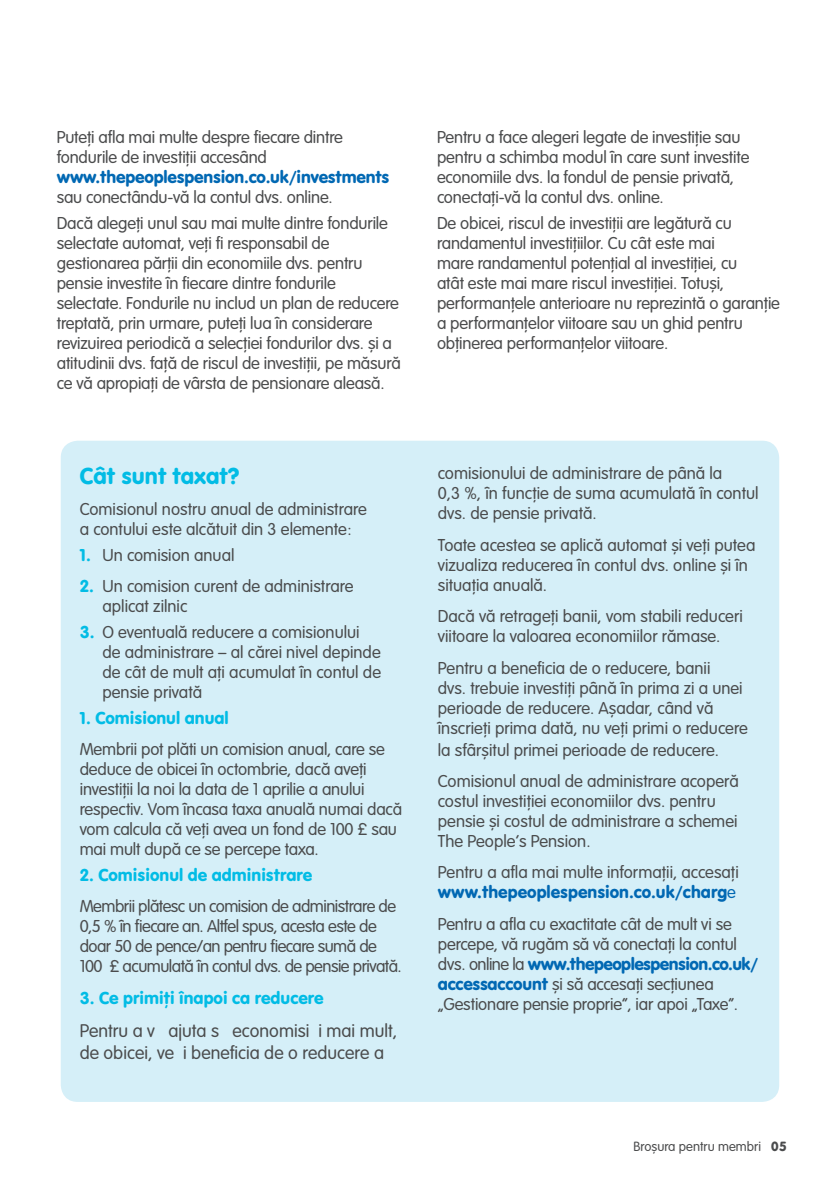
<style>
.page{position:relative;width:840px;height:1191px;background:#fff}
.page>*{position:absolute;margin:0;border:0;box-sizing:border-box;transform-origin:0 0}
.t1{font:24px "VAG Rundschrift D";color:#02bce5}
.t2{font:300 18px/20px "VAG Rundschrift D";letter-spacing:-.01em;color:#4b4c4d}
.t3{font:300 18px/20px "VAG Rundschrift D";letter-spacing:-.03em;color:#4b4c4d}
.t4{font:18px "VAG Rundschrift D";color:#02bce5}
.t5{font:300 18px/22px "VAG Rounded Std";color:#4b4c4d}
.t6{font:18px "VAG Rundschrift D";letter-spacing:-.01em;color:#0168b3}
.t7{font:300 14px "VAG Rundschrift D";color:#4b4c4d}
.s1{font-weight:400;color:#02bce5}
.s2{font-weight:400;color:#0168b3}
.s3{color:#0168b3}
.s4{font-weight:400}
</style>
<div class="page">
<div style="left:61px;top:441px;width:717px;height:661px;background:#d5eff8;border-radius:17px"></div>
<p class="t2" style="left:57px;top:128px;width:288px">Puteți afla mai multe despre fiecare dintre fondurile de investiții accesând</p>
<p class="t6" style="left:57px;top:167px;width:334px">www.thepeoplespension.co.uk/investments</p>
<p class="t2" style="left:57px;top:185px;width:332px;line-height:25.6px">sau conectându-vă la contul dvs. online.<br>Dacă alegeți unul sau mai multe dintre fondurile</p>
<p class="t2" style="left:57px;top:234px;width:345px">selectate automat, veți fi responsabil de gestionarea părții din economiile dvs. pentru pensie investite în fiecare dintre fondurile selectate. Fondurile nu includ un plan de reducere treptată, prin urmare, puteți lua în considerare revizuirea periodică a selecției fondurilor dvs. și a atitudinii dvs. față de riscul de investiții, pe măsură ce vă apropiați de vârsta de pensionare aleasă.</p>
<h1 class="t1" style="left:80px;top:462px;width:161px">Cât sunt taxat?</h1>
<p class="t2" style="left:80px;top:500px;width:288px">Comisionul nostru anual de administrare a contului este alcătuit din 3 elemente:</p>
<p class="t2" style="left:80px;top:545px;width:156px"><span class="s1">1.</span> Un comision anual</p>
<p class="t2" style="left:102px;top:577px;width:252px;text-indent:-23px"><span class="s1">2.</span> Un comision curent de administrare aplicat zilnic</p>
<p class="t2" style="left:102px;top:622px;width:280px;text-indent:-23px"><span class="s1">3.</span> O eventuală reducere a comisionului de administrare – al cărei nivel depinde de cât de mult ați acumulat în contul de pensie privată</p>
<p class="t4" style="left:80px;top:707px;width:150px">1. Comisionul anual</p>
<p class="t2" style="left:80px;top:739px;width:324px">Membrii pot plăti un comision anual, care se deduce de obicei în octombrie, dacă aveți investiții la noi la data de 1 aprilie a anului respectiv. Vom încasa taxa anuală numai dacă vom calcula că veți avea un fond de 100 £ sau mai mult după ce se percepe taxa.</p>
<p class="t4" style="left:80px;top:864px;width:234px">2. Comisionul de administrare</p>
<p class="t3" style="left:80px;top:896px;width:323px">Membrii plătesc un comision de administrare de 0,5 % în fiecare an. Altfel spus, acesta este de doar 50 de pence/an pentru fiecare sumă de 100 £ acumulată în contul dvs. de pensie privată.</p>
<p class="t4" style="left:80px;top:987px;width:245px">3. Ce primiți înapoi ca reducere</p>
<p class="t5" style="left:80px;top:1020px;width:319px">Pentru a vă ajuta să economisi i mai mult, de obicei, ve i beneficia de o reducere a</p>
<p class="t2" style="left:437px;top:128px;width:314px">Pentru a face alegeri legate de investiție sau pentru a schimba modul în care sunt investite economiile dvs. la fondul de pensie privată, conectați-vă la contul dvs. online.</p>
<p class="t2" style="left:437px;top:214px;width:344px">De obicei, riscul de investiții are legătură cu randamentul investițiilor. Cu cât este mai<br>mare randamentul potențial al investiției, cu<br>atât este mai mare riscul investiției. Totuși, performanțele anterioare nu reprezintă o garanție a performanțelor viitoare sau un ghid pentru obținerea performanțelor viitoare.</p>
<p class="t2" style="left:437px;top:464px;width:322px">comisionului de administrare de până la<br>0,3 %, în funcție de suma acumulată în contul dvs. de pensie privată.</p>
<p class="t2" style="left:437px;top:535px;width:319px">Toate acestea se aplică automat și veți putea vizualiza reducerea în contul dvs. online și în situația anuală.</p>
<p class="t2" style="left:437px;top:606px;width:306px">Dacă vă retrageți banii, vom stabili reduceri viitoare la valoarea economiilor rămase.</p>
<p class="t2" style="left:437px;top:658px;width:311px">Pentru a beneficia de o reducere, banii<br>dvs. trebuie investiți până în prima zi a unei perioade de reducere. Așadar, când vă înscrieți prima dată, nu veți primi o reducere</p>
<p class="t2" style="left:437px;top:734px;width:302px;line-height:31.4px">la sfârșitul primei perioade de reducere.<br>Comisionul anual de administrare acoperă</p>
<p class="t2" style="left:437px;top:791px;width:301px">costul investiției economiilor dvs. pentru pensie și costul de administrare a schemei<br>The People’s Pension.</p>
<p class="t2" style="left:437px;top:862px;width:302px">Pentru a afla mai multe informații, accesați <span class="s2">www.thepeoplespension.co.uk/charg</span><span class="s3">e</span></p>
<p class="t2" style="left:437px;top:914px;width:322px">Pentru a afla cu exactitate cât de mult vi se percepe, vă rugăm să vă conectați la contul dvs. online la <span class="s2">www.thepeoplespension.co.uk/ accessaccount</span> și să accesați secțiunea „Gestionare pensie proprie”, iar apoi „Taxe”.</p>
<p class="t7" style="left:633px;top:1139px;width:154px">Broșura pentru membri <span class="s4">05</span></p>
</div>
